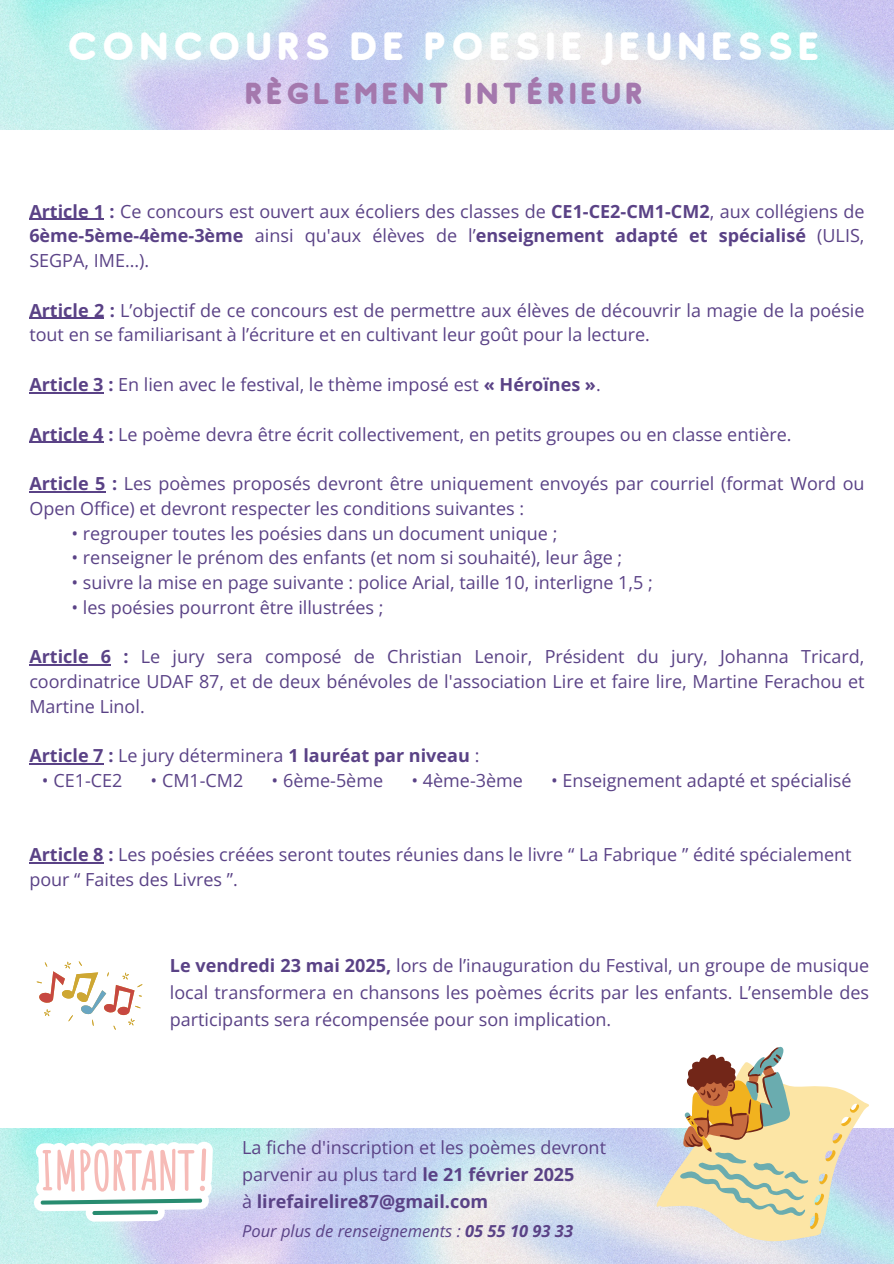
<style>
.page{position:relative;width:894px;height:1264px;background:#fff}
.page>*{position:absolute;margin:0;border:0;box-sizing:border-box;transform-origin:0 0}
.t1{font:39px "Studly";letter-spacing:.075em;color:#fff}
.t2{font:30px "Studly";letter-spacing:.075em;color:#a478ad}
.t3{font:18px/24.8px "Open Sans";color:#5a4286}
.t4{font:700 18px "Open Sans";color:#5a4286}
.t5{font:italic 16.5px "Open Sans";color:#5a4286}
.s1{font-weight:700}
.s2{font-weight:400}
</style>
<div class="page">
<svg style="left:37px;top:961px;width:105px;height:68px"></svg>
<img style="left:0;top:1128px;width:893px;height:135px">
<svg style="left:656px;top:1046px;width:212px;height:195px"></svg>
<img style="left:0;top:0;width:893px;height:129px">
<hr style="left:29px;top:219px;width:75px;height:1px;background:#5a4286">
<hr style="left:29px;top:318px;width:75px;height:1px;background:#5a4286">
<hr style="left:29px;top:392px;width:75px;height:1px;background:#5a4286">
<hr style="left:29px;top:441px;width:75px;height:2px;background:#5a4286">
<hr style="left:29px;top:491px;width:76px;height:1px;background:#5a4286">
<hr style="left:29px;top:664px;width:82px;height:1px;background:#5a4286">
<hr style="left:29px;top:763px;width:75px;height:1px;background:#5a4286">
<hr style="left:29px;top:862px;width:75px;height:1px;background:#5a4286">
<svg style="left:34px;top:1141px;width:179px;height:80px"></svg>
<p class="t1" style="left:66px;top:25px;width:755px">CONCOURS DE POESIE JEUNESSE</p>
<p class="t2" style="left:244px;top:77px;width:401px">RÈGLEMENT INTÉRIEUR</p>
<p class="t3" style="left:29px;top:198px;width:836px;text-align:justify"><span class="s1">Article 1 :</span> Ce concours est ouvert aux écoliers des classes de <span class="s1">CE1-CE2-CM1-CM2</span>, aux collégiens de <span class="s1">6ème-5ème-4ème-3ème</span> ainsi qu'aux élèves de l’<span class="s1">enseignement adapté et spécialisé</span> (ULIS, SEGPA, IME...).</p>
<p class="t3" style="left:29px;top:297px;width:836px"><span class="s1">Article 2 :</span> L’objectif de ce concours est de permettre aux élèves de découvrir la magie de la poésie tout en se familiarisant à l’écriture et en cultivant leur goût pour la lecture.</p>
<p class="t3" style="left:29px;top:371px;width:573px"><span class="s1">Article 3 :</span> En lien avec le festival, le thème imposé est <span class="s1">« Héroïnes »</span>.</p>
<p class="t3" style="left:29px;top:421px;width:763px"><span class="s1">Article 4 :</span> Le poème devra être écrit collectivement, en petits groupes ou en classe entière.</p>
<p class="t3" style="left:29px;top:470px;width:836px"><span class="s1">Article 5 :</span> Les poèmes proposés devront être uniquement envoyés par courriel (format Word ou<br>Open Office) et devront respecter les conditions suivantes :</p>
<p class="t3" style="left:71px;top:520px;width:487px">• regrouper toutes les poésies dans un document unique ;</p>
<p class="t3" style="left:71px;top:545px;width:552px">• renseigner le prénom des enfants (et nom si souhaité), leur âge ;</p>
<p class="t3" style="left:71px;top:569px;width:582px">• suivre la mise en page suivante : police Arial, taille 10, interligne 1,5 ;</p>
<p class="t3" style="left:71px;top:594px;width:313px">• les poésies pourront être illustrées ;</p>
<p class="t3" style="left:29px;top:644px;width:836px;text-align:justify"><span class="s1">Article 6 :</span> Le jury sera composé de Christian Lenoir, Président du jury, Johanna Tricard, coordinatrice UDAF 87, et de deux bénévoles de l'association Lire et faire lire, Martine Ferachou et Martine Linol.</p>
<p class="t4" style="left:29px;top:743px;width:451px">Article 7 : <span class="s2">Le jury déterminera</span> 1 lauréat par niveau <span class="s2">:</span></p>
<p class="t3" style="left:42px;top:767px;width:82px">• CE1-CE2</p>
<p class="t3" style="left:150px;top:767px;width:94px">• CM1-CM2</p>
<p class="t3" style="left:271px;top:767px;width:113px">• 6ème-5ème</p>
<p class="t3" style="left:411px;top:767px;width:113px">• 4ème-3ème</p>
<p class="t3" style="left:551px;top:767px;width:302px">• Enseignement adapté et spécialisé</p>
<p class="t3" style="left:29px;top:842px;width:823px"><span class="s1">Article 8 :</span> Les poésies créées seront toutes réunies dans le livre “ La Fabrique ” édité spécialement pour “ Faites des Livres ”.</p>
<p class="t3" style="left:170px;top:951px;width:700px;line-height:27px;text-align:justify"><span class="s1">Le vendredi 23 mai 2025,</span> lors de l’inauguration du Festival, un groupe de musique local transformera en chansons les poèmes écrits par les enfants. L’ensemble des participants sera récompensée pour son implication.</p>
<p class="t3" style="left:242px;top:1133px;width:365px;line-height:27px">La fiche d'inscription et les poèmes devront parvenir au plus tard <span class="s1">le 21 février 2025</span></p>
<p class="t4" style="left:242px;top:1188px;width:247px"><span class="s2">à</span> lirefairelire87@gmail.com</p>
<p class="t5" style="left:242px;top:1219px;width:332px">Pour plus de renseignements : <span class="s1">05 55 10 93 33</span></p>
</div>
